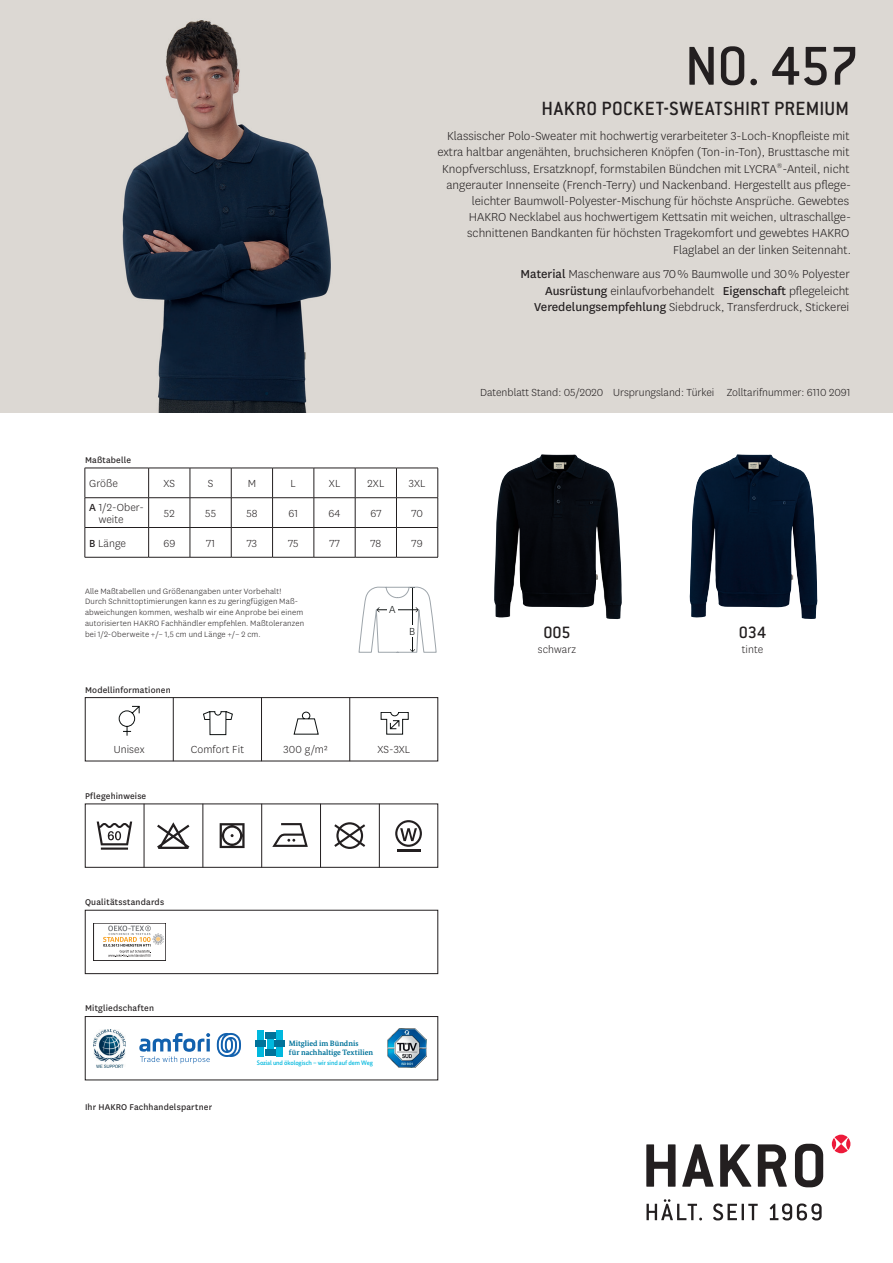
<style>
.page{position:relative;width:893px;height:1263px;background:#fff}
.page>*{position:absolute;margin:0;border:0;box-sizing:border-box;transform-origin:0 0}
.t1{font:500 60px "Conduit ITC Pro";color:#231f20}
.t2{font:500 21px "Conduit ITC Pro";letter-spacing:.02em;color:#231f20}
.t3{font:500 18px "Conduit ITC Pro";color:#231f20}
.t4{font:300 13.5px/16.2px "National";color:#231f20;text-align:right}
.t5{font:300 12px/12px "National";color:#231f20}
.t6{font:300 12px "National";color:#0d1111}
.t7{font:9.75px "National";letter-spacing:.02em;color:#231f20}
.t8{font:300 9px/10.8px "National";letter-spacing:.02em;color:#231f20}
.t9{font:700 7.8px/8.7px "Bundes Serif";color:#00739a}
.t10{font:500 6.45px "Bundes Sans";letter-spacing:-.02em;color:#00b8de}
.s1{font-weight:400}
</style>
<div class="page">
<svg style="left:646px;top:1199px;width:56px;height:21px"></svg>
<svg style="left:713px;top:1203px;width:45px;height:17px"></svg>
<svg style="left:770px;top:1203px;width:52px;height:17px"></svg>
<svg style="left:646px;top:1144px;width:29px;height:43px"></svg>
<svg style="left:682px;top:1144px;width:31px;height:43px"></svg>
<svg style="left:720px;top:1144px;width:31px;height:43px"></svg>
<svg style="left:758px;top:1144px;width:29px;height:43px"></svg>
<svg style="left:795px;top:1144px;width:28px;height:43px"></svg>
<svg style="left:834px;top:1134px;width:14px;height:19px"></svg>
<svg style="left:846px;top:1138px;width:4px;height:12px"></svg>
<svg style="left:832px;top:1138px;width:4px;height:12px"></svg>
<svg style="left:217px;top:1033px;width:24px;height:24px"></svg>
<svg style="left:139px;top:1033px;width:71px;height:30px"></svg>
<div style="left:257px;top:1030px;width:7px;height:9px;background:#00b8de"></div>
<div style="left:276px;top:1030px;width:7px;height:9px;background:#00b8de"></div>
<div style="left:267px;top:1039px;width:7px;height:9px;background:#00b8de"></div>
<div style="left:256px;top:1040px;width:10px;height:7px;background:#00739a"></div>
<div style="left:275px;top:1040px;width:10px;height:7px;background:#00739a"></div>
<div style="left:265px;top:1032px;width:11px;height:6px;background:#00739a"></div>
<div style="left:265px;top:1049px;width:11px;height:7px;background:#00739a"></div>
<div style="left:257px;top:1048px;width:7px;height:9px;background:#00b8de"></div>
<div style="left:276px;top:1048px;width:7px;height:9px;background:#00b8de"></div>
<img style="left:94px;top:1029px;width:31px;height:38px">
<img style="left:388px;top:1029px;width:38px;height:38px">
<div style="left:85px;top:1016px;width:353px;height:64px;border:1px solid #231f20"></div>
<div style="left:85px;top:910px;width:353px;height:64px;border:1px solid #231f20"></div>
<div style="left:85px;top:697px;width:353px;height:64px;border:1px solid #231f20"></div>
<hr style="left:349px;top:697px;width:1px;height:64px;background:#231f20">
<hr style="left:261px;top:697px;width:1px;height:64px;background:#231f20">
<hr style="left:173px;top:697px;width:1px;height:64px;background:#231f20">
<svg style="left:294px;top:712px;width:25px;height:22px"></svg>
<svg style="left:381px;top:712px;width:28px;height:22px"></svg>
<svg style="left:118px;top:705px;width:22px;height:31px"></svg>
<svg style="left:203px;top:711px;width:30px;height:24px"></svg>
<svg style="left:97px;top:821px;width:35px;height:29px"></svg>
<svg style="left:157px;top:822px;width:32px;height:27px"></svg>
<svg style="left:220px;top:823px;width:25px;height:25px"></svg>
<svg style="left:272px;top:823px;width:36px;height:24px"></svg>
<svg style="left:334px;top:822px;width:31px;height:27px"></svg>
<svg style="left:395px;top:820px;width:27px;height:27px"></svg>
<hr style="left:397px;top:849px;width:23px;height:2px;background:#231f20">
<hr style="left:144px;top:804px;width:1px;height:63px;background:#231f20">
<hr style="left:203px;top:804px;width:1px;height:63px;background:#231f20">
<hr style="left:261px;top:804px;width:1px;height:63px;background:#231f20">
<hr style="left:320px;top:804px;width:1px;height:63px;background:#231f20">
<hr style="left:379px;top:804px;width:1px;height:63px;background:#231f20">
<svg style="left:359px;top:587px;width:77px;height:65px"></svg>
<img style="left:689px;top:454px;width:129px;height:165px">
<img style="left:494px;top:454px;width:128px;height:165px">
<img style="left:0;top:0;width:893px;height:412px">
<svg style="left:103px;top:925px;width:61px;height:32px"></svg>
<hr style="left:85px;top:468px;width:64px;height:1px;background:#231f20">
<hr style="left:149px;top:468px;width:41px;height:1px;background:#231f20">
<hr style="left:190px;top:468px;width:41px;height:1px;background:#231f20">
<hr style="left:231px;top:468px;width:42px;height:1px;background:#231f20">
<hr style="left:273px;top:468px;width:41px;height:1px;background:#231f20">
<hr style="left:314px;top:468px;width:41px;height:1px;background:#231f20">
<hr style="left:355px;top:468px;width:41px;height:1px;background:#231f20">
<hr style="left:396px;top:468px;width:42px;height:1px;background:#231f20">
<hr style="left:85px;top:497px;width:64px;height:1px;background:#231f20">
<hr style="left:149px;top:497px;width:41px;height:1px;background:#231f20">
<hr style="left:190px;top:497px;width:41px;height:1px;background:#231f20">
<hr style="left:231px;top:497px;width:42px;height:1px;background:#231f20">
<hr style="left:273px;top:497px;width:41px;height:1px;background:#231f20">
<hr style="left:314px;top:497px;width:41px;height:1px;background:#231f20">
<hr style="left:355px;top:497px;width:41px;height:1px;background:#231f20">
<hr style="left:396px;top:497px;width:42px;height:1px;background:#231f20">
<hr style="left:85px;top:527px;width:64px;height:1px;background:#231f20">
<svg style="left:85px;top:468px;width:1px;height:89px"></svg>
<hr style="left:149px;top:527px;width:41px;height:1px;background:#231f20">
<hr style="left:190px;top:527px;width:41px;height:1px;background:#231f20">
<svg style="left:190px;top:468px;width:1px;height:89px"></svg>
<hr style="left:231px;top:527px;width:42px;height:1px;background:#231f20">
<svg style="left:231px;top:468px;width:1px;height:89px"></svg>
<hr style="left:273px;top:527px;width:41px;height:1px;background:#231f20">
<svg style="left:272px;top:468px;width:1px;height:89px"></svg>
<hr style="left:314px;top:527px;width:41px;height:1px;background:#231f20">
<svg style="left:314px;top:468px;width:1px;height:89px"></svg>
<hr style="left:355px;top:527px;width:41px;height:1px;background:#231f20">
<svg style="left:355px;top:468px;width:1px;height:89px"></svg>
<hr style="left:396px;top:527px;width:42px;height:1px;background:#231f20">
<svg style="left:396px;top:468px;width:1px;height:89px"></svg>
<svg style="left:438px;top:468px;width:1px;height:89px"></svg>
<hr style="left:85px;top:557px;width:64px;height:1px;background:#231f20">
<hr style="left:149px;top:557px;width:41px;height:1px;background:#231f20">
<hr style="left:190px;top:557px;width:41px;height:1px;background:#231f20">
<hr style="left:231px;top:557px;width:42px;height:1px;background:#231f20">
<hr style="left:273px;top:557px;width:41px;height:1px;background:#231f20">
<hr style="left:314px;top:557px;width:41px;height:1px;background:#231f20">
<hr style="left:355px;top:557px;width:41px;height:1px;background:#231f20">
<hr style="left:396px;top:557px;width:42px;height:1px;background:#231f20">
<svg style="left:148px;top:468px;width:1px;height:89px"></svg>
<h1 class="t1" style="left:685px;top:32px;width:176px">NO. 457</h1>
<h2 class="t2" style="left:541px;top:97px;width:309px">HAKRO POCKET-SWEATSHIRT PREMIUM</h2>
<p class="t4" style="left:437px;top:128px;width:415px">Klassischer Polo-Sweater mit hochwertig verarbeiteter 3-Loch-Knopfleiste mit extra haltbar angenähten, bruchsicheren Knöpfen (Ton-in-Ton), Brusttasche mit Knopfverschluss, Ersatzknopf, formstabilen Bündchen mit LYCRA<sup>®</sup>-Anteil, nicht angerauter Innenseite (French-Terry) und Nackenband. Hergestellt aus pflege&shy;leichter Baumwoll-Polyester-Mischung für höchste Ansprüche. Gewebtes HAKRO Necklabel aus hochwertigem Kettsatin mit weichen, ultraschallge&shy;schnittenen Bandkanten für höchsten Tragekomfort und gewebtes HAKRO Flaglabel an der linken Seitennaht.</p>
<p class="t4" style="left:520px;top:266px;width:331px"><span class="s1">Material</span> Maschenware aus 70 % Baumwolle und 30 % Polyester<br><span class="s1">Ausrüstung</span> einlaufvorbehandelt <span class="s1">Eigenschaft</span> pflegeleicht<br><span class="s1">Veredelungsempfehlung</span> Siebdruck, Transferdruck, Stickerei</p>
<p class="t7" style="left:85px;top:453px;width:48px">Maßtabelle</p>
<p class="t5" style="left:89px;top:477px;width:30px">Größe</p>
<p class="t5" style="left:163px;top:477px;width:13px">XS</p>
<p class="t5" style="left:208px;top:477px;width:7px">S</p>
<p class="t5" style="left:248px;top:477px;width:10px">M</p>
<p class="t5" style="left:291px;top:477px;width:7px">L</p>
<p class="t5" style="left:329px;top:477px;width:13px">XL</p>
<p class="t5" style="left:367px;top:477px;width:18px">2XL</p>
<p class="t5" style="left:409px;top:477px;width:18px">3XL</p>
<p class="t5" style="left:99px;top:501px;width:47px;text-indent:-10px"><span class="s1">A</span> 1/2-Ober&shy;weite</p>
<p class="t5" style="left:164px;top:507px;width:12px">52</p>
<p class="t5" style="left:205px;top:507px;width:12px">55</p>
<p class="t5" style="left:246px;top:507px;width:13px">58</p>
<p class="t5" style="left:288px;top:507px;width:11px">61</p>
<p class="t5" style="left:329px;top:507px;width:13px">64</p>
<p class="t5" style="left:370px;top:507px;width:13px">67</p>
<p class="t5" style="left:411px;top:507px;width:13px">70</p>
<p class="t5" style="left:89px;top:537px;width:38px"><span class="s1">B</span> Länge</p>
<p class="t5" style="left:163px;top:537px;width:13px">69</p>
<p class="t5" style="left:206px;top:537px;width:11px">71</p>
<p class="t5" style="left:247px;top:537px;width:12px">73</p>
<p class="t5" style="left:288px;top:537px;width:12px">75</p>
<p class="t5" style="left:329px;top:537px;width:12px">77</p>
<p class="t5" style="left:370px;top:537px;width:12px">78</p>
<p class="t5" style="left:412px;top:537px;width:13px">79</p>
<p class="t5" style="left:480px;top:386px;width:372px">Datenblatt Stand: 05/2020 Ursprungsland: Türkei Zolltarifnummer: 6110 2091</p>
<p class="t8" style="left:85px;top:585px;width:221px">Alle Maßtabellen und Größenangaben unter Vorbehalt!<br>Durch Schnittoptimierungen kann es zu geringfügigen Maß&shy;abweichungen kommen, weshalb wir eine Anprobe bei einem autorisierten HAKRO Fachhändler empfehlen. Maßtoleranzen bei 1/2-Oberweite +/– 1,5 cm und Länge +/– 2 cm.</p>
<p class="t7" style="left:85px;top:683px;width:87px">Modellinformationen</p>
<p class="t6" style="left:389px;top:601px;width:8px">A</p>
<p class="t6" style="left:409px;top:623px;width:8px">B</p>
<h3 class="t3" style="left:739px;top:622px;width:29px">034</h3>
<p class="t5" style="left:742px;top:643px;width:23px">tinte</p>
<h3 class="t3" style="left:543px;top:622px;width:29px">005</h3>
<p class="t5" style="left:538px;top:643px;width:40px">schwarz</p>
<p class="t5" style="left:114px;top:743px;width:32px">Unisex</p>
<p class="t5" style="left:191px;top:743px;width:55px">Comfort Fit</p>
<p class="t7" style="left:85px;top:789px;width:63px">Pflegehinweise</p>
<p class="t7" style="left:85px;top:896px;width:81px">Qualitätsstandards</p>
<p class="t5" style="left:284px;top:743px;width:45px">300 g/m²</p>
<p class="t5" style="left:378px;top:743px;width:34px">XS-3XL</p>
<p class="t7" style="left:85px;top:1002px;width:70px">Mitgliedschaften</p>
<p class="t7" style="left:85px;top:1101px;width:129px">Ihr HAKRO Fachhandelspartner</p>
<p class="t9" style="left:289px;top:1039px;width:86px">Mitglied im Bündnis<br>für nachhaltige Textilien</p>
<p class="t10" style="left:257px;top:1059px;width:118px">Sozial und ökologisch – wir sind auf dem Weg</p>
</div>
